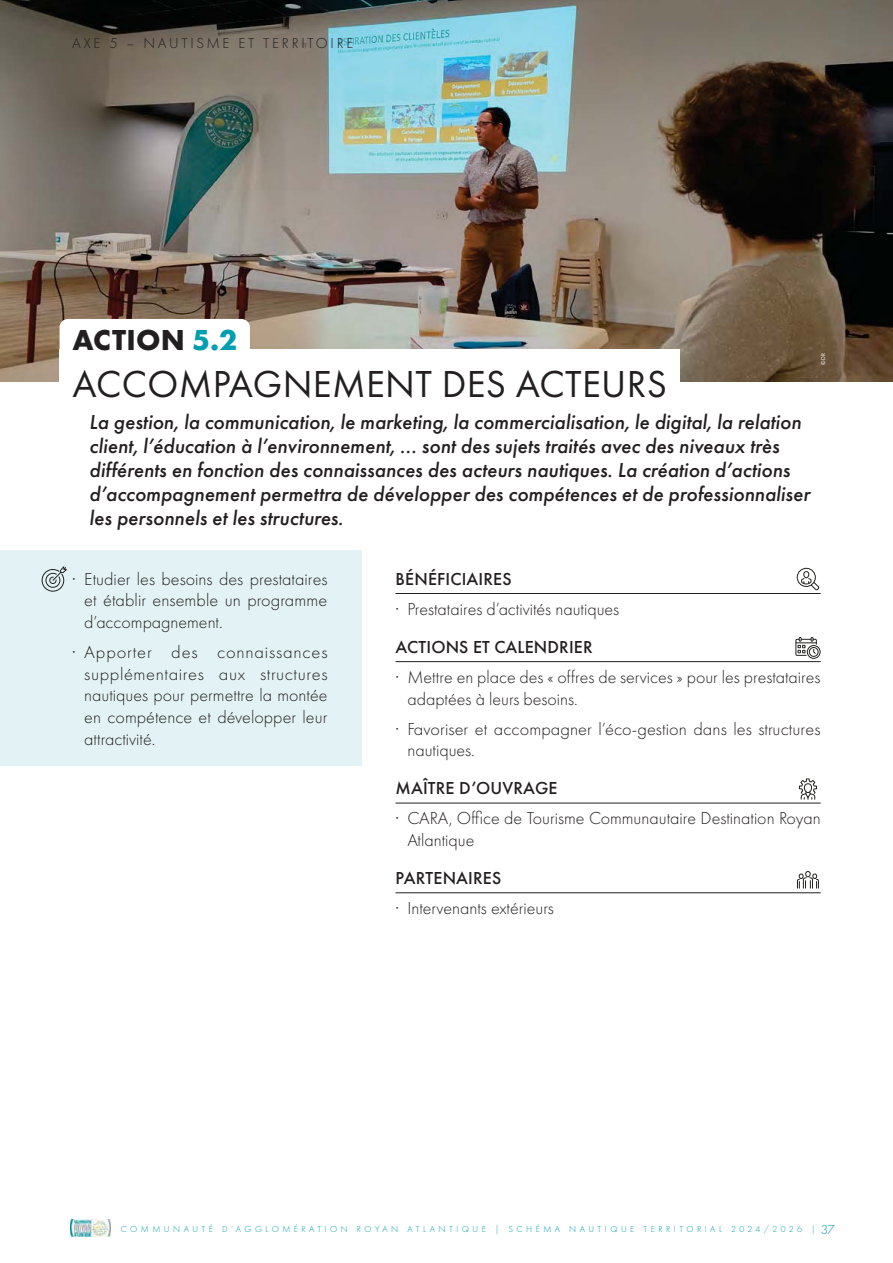
<style>
.page{position:relative;width:893px;height:1263px;background:#fff}
.page>*{position:absolute;margin:0;border:0;box-sizing:border-box;transform-origin:0 0}
.t1{font:39px "Futura PT";letter-spacing:.01em;color:#231f20}
.t2{font:700 30px "Futura PT";letter-spacing:.01em;color:#231f20}
.t3{font:italic 500 21px/24px "Futura PT";color:#231f20}
.t4{font:300 18px/21.6px "Futura PT";color:#231f20}
.t5{font:500 18px "Futura PT";letter-spacing:.01em;color:#231f20}
.t6{font:300 15px "Futura PT";letter-spacing:.18em;color:#231f20}
.t7{font:300 9px "Futura PT";letter-spacing:.39em;color:#009faf}
.t8{font:6px "Futura PT";color:#fff}
.s1{color:#009faf}
.s2{font-size:13.5px}
</style>
<div class="page">
<img style="left:70px;top:1219px;width:41px;height:17px">
<img style="left:0;top:0;width:893px;height:381px">
<svg style="left:60px;top:319px;width:190px;height:31px"></svg>
<div style="left:60px;top:350px;width:620px;height:56px;background:#fff"></div>
<hr style="left:395px;top:593px;width:426px;height:1px;background:#231f20">
<hr style="left:395px;top:661px;width:426px;height:1px;background:#231f20">
<hr style="left:395px;top:803px;width:426px;height:1px;background:#231f20">
<hr style="left:395px;top:892px;width:426px;height:1px;background:#231f20">
<div style="left:0;top:550px;width:361px;height:216px;background:#e3f3f5"></div>
<svg style="left:799px;top:778px;width:18px;height:22px"></svg>
<svg style="left:41px;top:566px;width:26px;height:26px"></svg>
<div style="left:797px;top:568px;width:19px;height:19px;border:1px solid #21211f;border-radius:50%"></div>
<div style="left:803px;top:571px;width:6px;height:7px;border:1px solid #21211f;border-radius:50%"></div>
<svg style="left:801px;top:578px;width:19px;height:13px"></svg>
<div style="left:807px;top:645px;width:13px;height:14px;border:1px solid #21211f;border-radius:50%"></div>
<div style="left:809px;top:647px;width:9px;height:10px;border:1px solid #21211f;border-radius:50%"></div>
<svg style="left:795px;top:637px;width:22px;height:19px"></svg>
<svg style="left:797px;top:871px;width:22px;height:18px"></svg>
<p class="t6" style="left:72px;top:36px;width:283px">AXE 5 – NAUTISME ET TERRITOIRE</p>
<h2 class="t2" style="left:72px;top:330px;width:166px">ACTION <span class="s1">5.2</span></h2>
<h1 class="t1" style="left:72px;top:364px;width:596px">ACCOMPAGNEMENT DES ACTEURS</h1>
<p class="t3" style="left:89px;top:411px;width:722px">La gestion, la communication, le marketing, la commercialisation, le digital, la relation client, l’éducation à l’environnement, ... sont des sujets traités avec des niveaux très différents en fonction des connaissances des acteurs nautiques. La création d’actions d’accompagnement permettra de développer des compétences et de professionnaliser les personnels et les structures.</p>
<p class="t5" style="left:396px;top:570px;width:118px">BÉNÉFICIAIRES</p>
<p class="t4" style="left:395px;top:599px;width:225px">· Prestataires d’activités nautiques</p>
<p class="t5" style="left:396px;top:638px;width:199px">ACTIONS ET CALENDRIER</p>
<p class="t4" style="left:407px;top:667px;width:415px;text-indent:-12px">· Mettre en place des « offres de services » pour les prestataires adaptées à leurs besoins.</p>
<p class="t4" style="left:407px;top:719px;width:414px;text-indent:-12px">· Favoriser et accompagner l’éco-gestion dans les structures nautiques.</p>
<p class="t5" style="left:396px;top:779px;width:164px">MAÎTRE D’OUVRAGE</p>
<p class="t4" style="left:407px;top:808px;width:415px;text-indent:-12px">· CARA, Office de Tourisme Communautaire Destination Royan<br>Atlantique</p>
<p class="t5" style="left:396px;top:869px;width:107px">PARTENAIRES</p>
<p class="t4" style="left:395px;top:898px;width:160px">· Intervenants extérieurs</p>
<p class="t8" style="left:820px;top:365px;width:14px;rotate:-90deg">© DR</p>
<p class="t4" style="left:84px;top:569px;width:245px;text-align:justify;text-indent:-12px">· Etudier les besoins des prestataires et établir ensemble un programme d’accompagnement.</p>
<p class="t4" style="left:84px;top:642px;width:245px;text-align:justify;text-indent:-12px">· Apporter des connaissances supplémentaires aux structures nautiques pour permettre la montée en compétence et développer leur attractivité.</p>
<p class="t7" style="left:121px;top:1224px;width:716px">COMMUNAUTÉ D’AGGLOMÉRATION ROYAN ATLANTIQUE | SCHÉMA NAUTIQUE TERRITORIAL 2024/2026 | <span class="s2">37</span></p>
</div>
